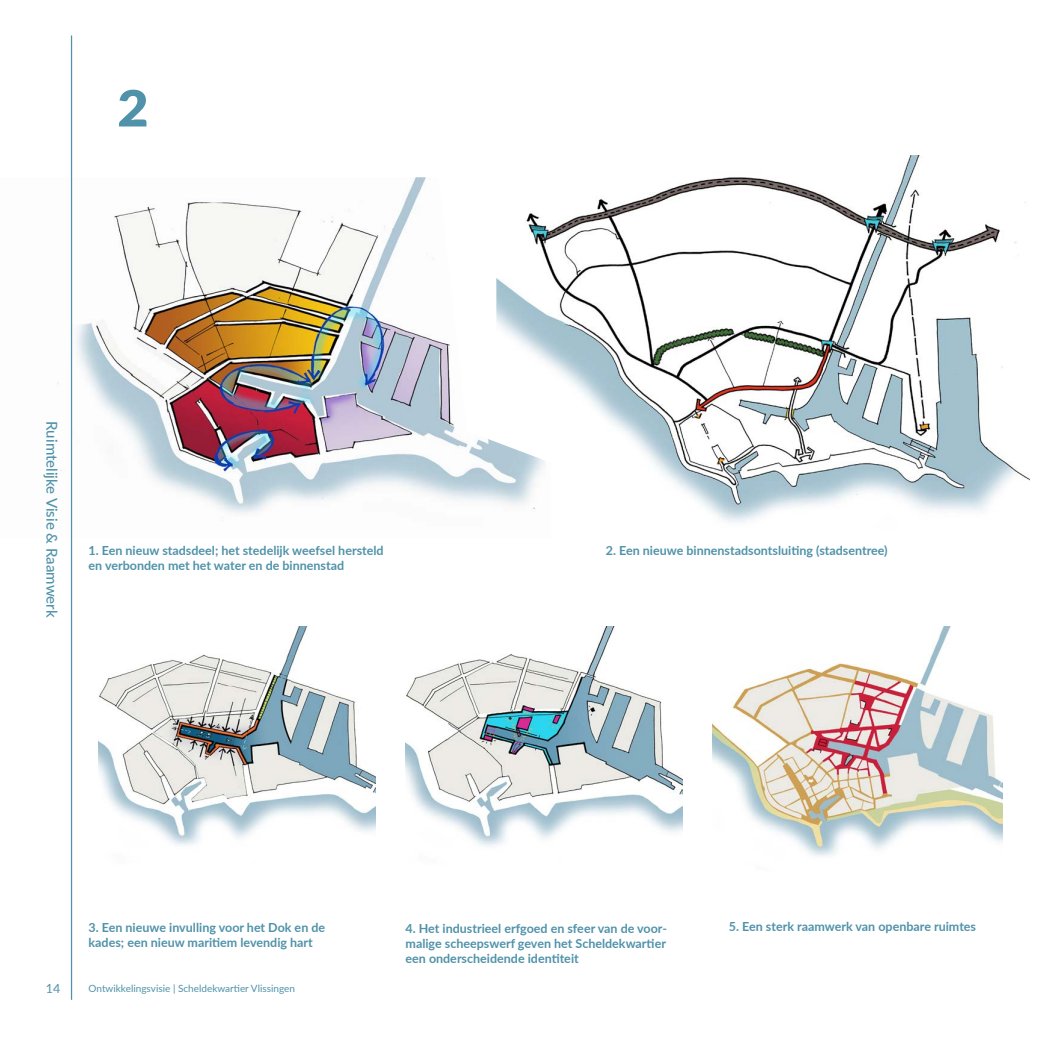
<style>
.page{position:relative;width:1053px;height:1053px;background:#fff}
.page>*{position:absolute;margin:0;border:0;box-sizing:border-box;transform-origin:0 0}
.t1{font:900 50px "Lato";color:#4f92a9;scale:1.07 1}
.t2{font:500 15px "Lato";color:#4f92a9}
.t3{font:700 12.5px/15px "Lato";color:#4f92a9}
.t4{font:12.5px "Lato";color:#4f92a9}
.t5{font:10px "Lato";color:#4f92a9}
</style>
<div class="page">
<img style="left:550px;top:155px;width:479px;height:368px">
<img style="left:57px;top:177px;width:493px;height:361px">
<img style="left:712px;top:626px;width:290px;height:230px">
<img style="left:99px;top:626px;width:276px;height:220px">
<img style="left:405px;top:626px;width:277px;height:220px">
<hr style="left:71px;top:35px;width:1px;height:964px;background:#4f92a9">
<p class="t1" style="left:117px;top:71px;width:31px">2</p>
<p class="t2" style="left:63px;top:421px;width:198px;rotate:90deg">Ruimtelijke Visie &amp; Raamwerk</p>
<p class="t3" style="left:89px;top:542px;width:296px">1. Een nieuw stadsdeel; het stedelijk weefsel hersteld en verbonden met het water en de binnenstad</p>
<p class="t3" style="left:606px;top:542px;width:283px">2. Een nieuwe binnenstadsontsluiting (stadsentree)</p>
<p class="t3" style="left:89px;top:919px;width:238px">3. Een nieuwe invulling voor het Dok en de kades; een nieuw maritiem levendig hart</p>
<p class="t3" style="left:405px;top:920px;width:263px;text-align:justify">4. Het industrieel erfgoed en sfeer van de voor&shy;malige scheepswerf geven het Scheldekwartier een onderscheidende identiteit</p>
<p class="t3" style="left:729px;top:918px;width:249px">5. Een sterk raamwerk van openbare ruimtes</p>
<p class="t4" style="left:46px;top:979px;width:16px">14</p>
<p class="t5" style="left:89px;top:981px;width:208px">Ontwikkelingsvisie | Scheldekwartier Vlissingen</p>
</div>
